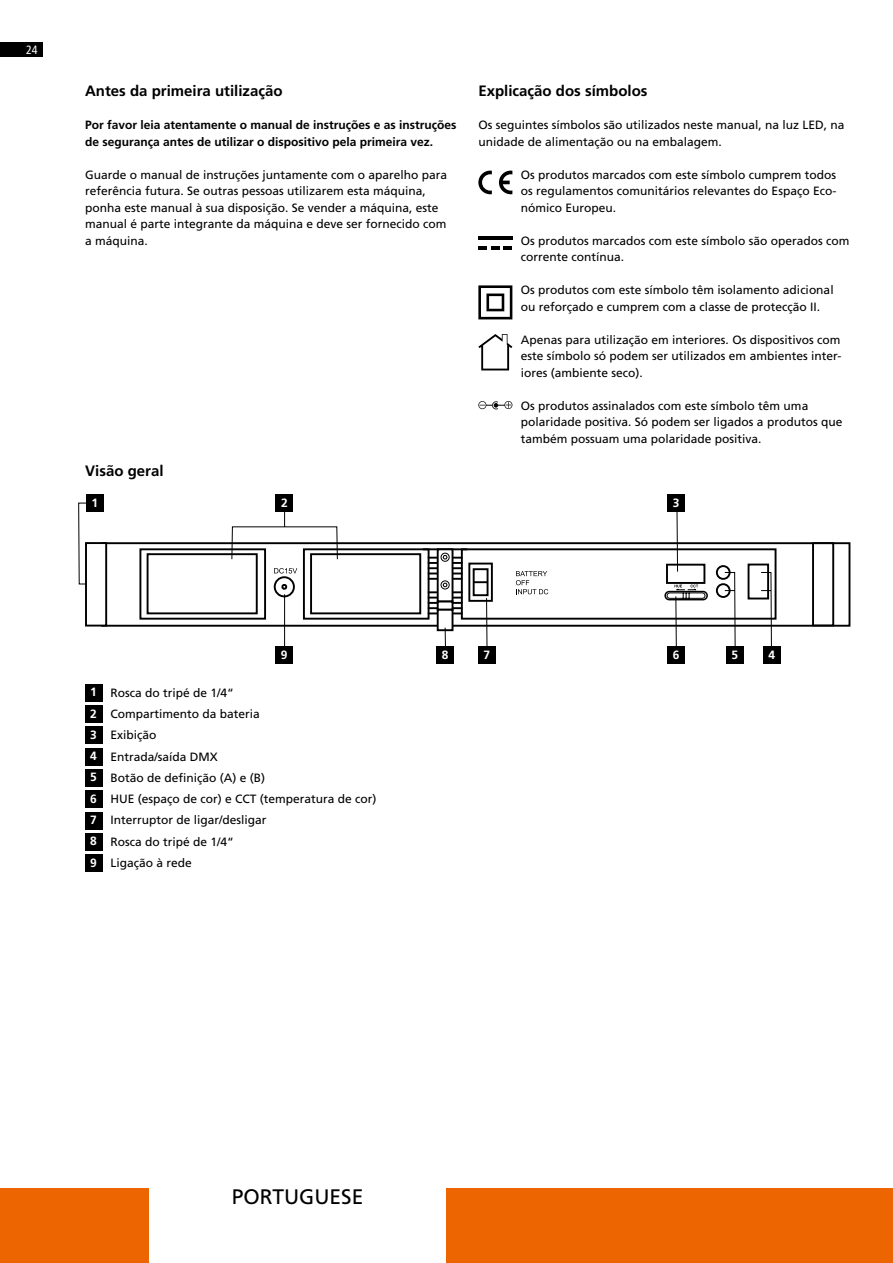
<style>
.page{position:relative;width:893px;height:1263px;background:#fff}
.page>*{position:absolute;margin:0;border:0;box-sizing:border-box;transform-origin:0 0}
.t1{font:21px "Frutiger LT";color:#000}
.t2{font:700 15px "Frutiger LT";color:#000}
.t3{font:12px/16.5px "Frutiger LT";color:#000}
.t4{font:700 12px/16.5px "Frutiger LT";color:#000}
.t5{font:700 12px/21.3px "Frutiger LT";color:#fff;text-align:justify}
.t6{font:condensed 12px "Frutiger LT";color:#fff}
</style>
<div class="page">
<div style="left:0;top:1188px;width:149px;height:75px;background:#ec6500"></div>
<div style="left:446px;top:1188px;width:447px;height:75px;background:#ec6500"></div>
<div style="left:0;top:43px;width:43px;height:14px;background:#000"></div>
<svg style="left:478px;top:171px;width:14px;height:23px"></svg>
<svg style="left:499px;top:171px;width:13px;height:23px"></svg>
<hr style="left:478px;top:236px;width:34px;height:4px;background:#000">
<svg style="left:478px;top:247px;width:34px;height:3px"></svg>
<svg style="left:478px;top:285px;width:34px;height:34px"></svg>
<svg style="left:478px;top:334px;width:34px;height:36px"></svg>
<svg style="left:478px;top:401px;width:34px;height:8px"></svg>
<div style="left:85px;top:684px;width:17px;height:17px;background:#000"></div>
<div style="left:85px;top:706px;width:17px;height:17px;background:#000"></div>
<div style="left:85px;top:727px;width:17px;height:17px;background:#000"></div>
<div style="left:85px;top:748px;width:17px;height:17px;background:#000"></div>
<div style="left:85px;top:769px;width:17px;height:17px;background:#000"></div>
<div style="left:85px;top:791px;width:17px;height:17px;background:#000"></div>
<div style="left:85px;top:812px;width:17px;height:17px;background:#000"></div>
<div style="left:85px;top:833px;width:17px;height:17px;background:#000"></div>
<div style="left:85px;top:854px;width:17px;height:17px;background:#000"></div>
<div style="left:101px;top:542px;width:749px;height:85px;border:2px solid #000"></div>
<svg style="left:146px;top:553px;width:85px;height:62px"></svg>
<div style="left:139px;top:548px;width:127px;height:72px;border:2px solid #000"></div>
<div style="left:812px;top:542px;width:22px;height:84px;border:2px solid #000"></div>
<div style="left:86px;top:543px;width:20px;height:83px;background:#fff"></div>
<div style="left:85px;top:542px;width:22px;height:84px;border:2px solid #000"></div>
<div style="left:148px;top:554px;width:109px;height:59px;background:#fff"></div>
<div style="left:147px;top:553px;width:111px;height:61px;border:2px solid #000"></div>
<svg style="left:231px;top:511px;width:541px;height:147px"></svg>
<hr style="left:423px;top:548px;width:44px;height:2px;background:#000">
<hr style="left:428px;top:557px;width:34px;height:2px;background:#000">
<hr style="left:428px;top:562px;width:34px;height:2px;background:#000">
<hr style="left:428px;top:567px;width:34px;height:2px;background:#000">
<hr style="left:428px;top:572px;width:34px;height:2px;background:#000">
<hr style="left:428px;top:578px;width:34px;height:2px;background:#000">
<hr style="left:428px;top:591px;width:34px;height:2px;background:#000">
<svg style="left:474px;top:581px;width:14px;height:2px"></svg>
<hr style="left:428px;top:597px;width:34px;height:1px;background:#000">
<hr style="left:428px;top:602px;width:34px;height:2px;background:#000">
<hr style="left:428px;top:607px;width:34px;height:2px;background:#000">
<hr style="left:428px;top:612px;width:34px;height:2px;background:#000">
<div style="left:438px;top:549px;width:14px;height:52px;background:#fff"></div>
<div style="left:437px;top:548px;width:16px;height:54px;border:2px solid #000"></div>
<div style="left:438px;top:601px;width:14px;height:9px;background:#fff"></div>
<div style="left:437px;top:601px;width:16px;height:10px;border:2px solid #000"></div>
<div style="left:438px;top:610px;width:14px;height:20px;background:#fff"></div>
<div style="left:437px;top:609px;width:16px;height:22px;border:2px solid #000"></div>
<svg style="left:440px;top:552px;width:10px;height:38px"></svg>
<svg style="left:444px;top:627px;width:3px;height:20px"></svg>
<div style="left:276px;top:495px;width:17px;height:17px;background:#000"></div>
<div style="left:668px;top:495px;width:17px;height:17px;background:#000"></div>
<div style="left:763px;top:647px;width:17px;height:17px;background:#000"></div>
<div style="left:726px;top:647px;width:17px;height:17px;background:#000"></div>
<div style="left:478px;top:647px;width:17px;height:17px;background:#000"></div>
<div style="left:437px;top:647px;width:17px;height:17px;background:#000"></div>
<div style="left:276px;top:647px;width:17px;height:17px;background:#000"></div>
<div style="left:668px;top:647px;width:17px;height:17px;background:#000"></div>
<svg style="left:667px;top:585px;width:38px;height:72px"></svg>
<div style="left:664px;top:591px;width:44px;height:9px;border:2px solid #000;border-radius:4px"></div>
<svg style="left:78px;top:502px;width:18px;height:83px"></svg>
<div style="left:86px;top:495px;width:17px;height:17px;background:#000"></div>
<p class="t6" style="left:26px;top:43px;width:13px">24</p>
<p class="t2" style="left:85px;top:82px;width:199px">Antes da primeira utilização</p>
<p class="t4" style="left:85px;top:117px;width:373px">Por favor leia atentamente o manual de instruções e as instruções de segurança antes de utilizar o dispositivo pela primeira vez.</p>
<p class="t3" style="left:85px;top:166px;width:364px">Guarde o manual de instruções juntamente com o aparelho para referência futura. Se outras pessoas utilizarem esta máquina, ponha este manual à sua disposição. Se vender a máquina, este manual é parte integrante da máquina e deve ser fornecido com a máquina.</p>
<p class="t2" style="left:85px;top:462px;width:80px">Visão geral</p>
<p class="t2" style="left:478px;top:82px;width:171px">Explicação dos símbolos</p>
<p class="t3" style="left:478px;top:117px;width:368px">Os seguintes símbolos são utilizados neste manual, na luz LED, na unidade de alimentação ou na embalagem.</p>
<p class="t3" style="left:521px;top:166px;width:317px;text-align:justify">Os produtos marcados com este símbolo cumprem todos os regulamentos comunitários relevantes do Espaço Eco&shy;nómico Europeu.</p>
<p class="t3" style="left:521px;top:232px;width:330px">Os produtos marcados com este símbolo são operados com corrente contínua.</p>
<p class="t3" style="left:521px;top:282px;width:314px">Os produtos com este símbolo têm isolamento adicional ou reforçado e cumprem com a classe de protecção II.</p>
<p class="t3" style="left:521px;top:331px;width:322px;text-align:justify">Apenas para utilização em interiores. Os dispositivos com este símbolo só podem ser utilizados em ambientes inter&shy;iores (ambiente seco).</p>
<p class="t3" style="left:521px;top:397px;width:323px">Os produtos assinalados com este símbolo têm uma polaridade positiva. Só podem ser ligados a produtos que também possuam uma polaridade positiva.</p>
<p class="t5" style="left:91px;top:492px;width:8px">1</p>
<p class="t5" style="left:281px;top:492px;width:8px">2</p>
<p class="t5" style="left:673px;top:492px;width:8px">3</p>
<p class="t5" style="left:281px;top:644px;width:8px">9</p>
<p class="t5" style="left:442px;top:644px;width:8px">8</p>
<p class="t5" style="left:484px;top:644px;width:8px">7</p>
<p class="t5" style="left:673px;top:644px;width:8px">6</p>
<p class="t5" style="left:731px;top:644px;width:8px">5</p>
<p class="t5" style="left:768px;top:644px;width:8px">4</p>
<p class="t5" style="left:90px;top:682px;width:8px">1<br>2<br>3<br>4<br>5<br>6<br>7<br>8<br>9</p>
<p class="t3" style="left:111px;top:682px;width:268px;line-height:21.3px">Rosca do tripé de 1/4“<br>Compartimento da bateria<br>Exibição<br>Entrada/saída DMX<br>Botão de definição (A) e (B)<br>HUE (espaço de cor) e CCT (temperatura de cor)<br>Interruptor de ligar/desligar<br>Rosca do tripé de 1/4“<br>Ligação à rede</p>
<h1 class="t1" style="left:232px;top:1185px;width:133px">PORTUGUESE</h1>
</div>
